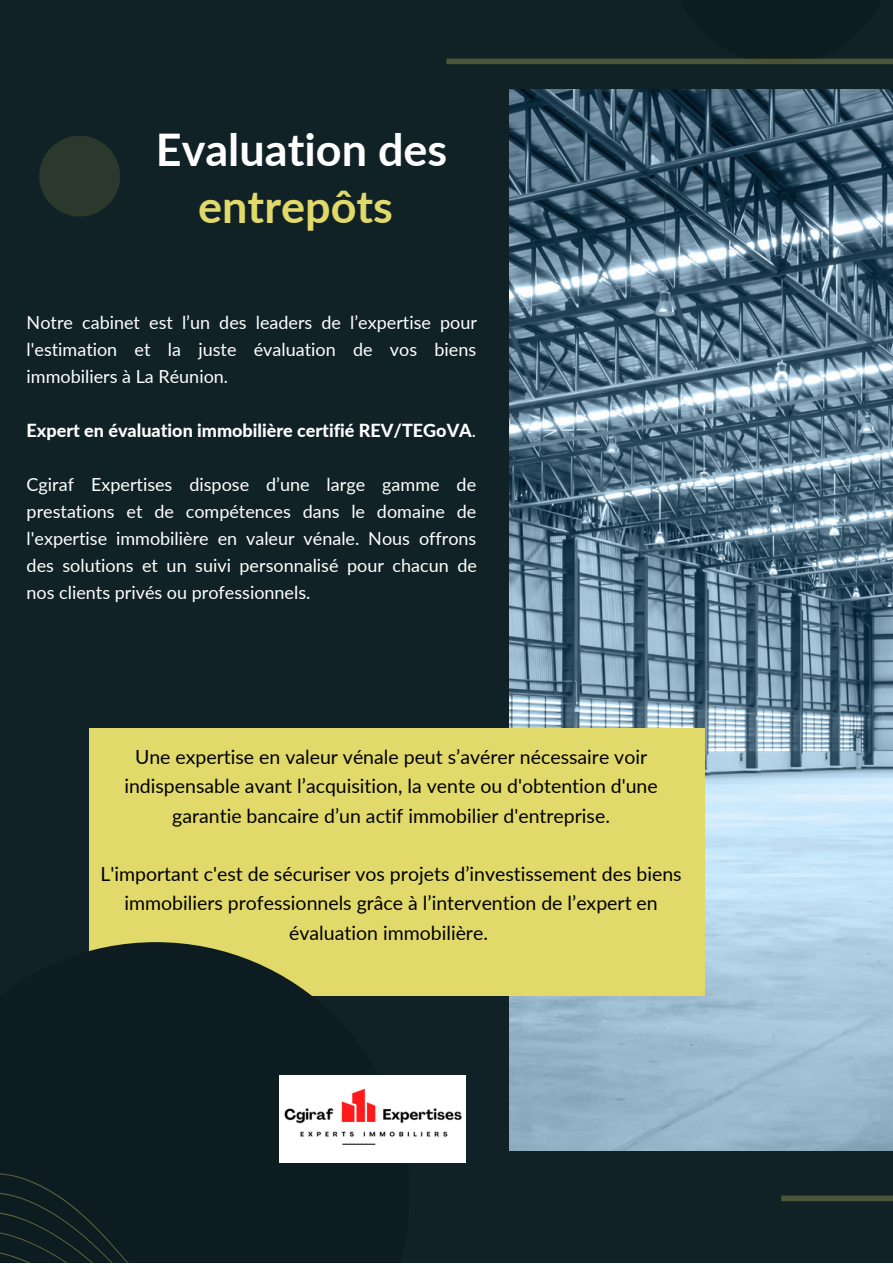
<style>
.page{position:relative;width:893px;height:1264px;background:#fff}
.page>*{position:absolute;margin:0;border:0;box-sizing:border-box;transform-origin:0 0}
.t1{font:700 45px "Lato";color:#fff}
.t2{font:700 45px "Lato";color:#e1d969}
.t3{font:19.5px/29.2px "Lato";color:#000;text-align:center}
.t4{font:18px/27px "Lato";color:#fff;text-align:justify}
.t5{font:800 18px "Lato";color:#fff}
.s1{font-weight:400}
</style>
<div class="page">
<div style="left:0;top:0;width:892px;height:1262px;background:#102226"></div>
<img style="left:509px;top:89px;width:383px;height:1061px">
<div style="left:39px;top:136px;width:81px;height:80px;background:#2a382e;border-radius:50%"></div>
<div style="left:89px;top:728px;width:615px;height:267px;background:#e1d969"></div>
<div style="left:0;top:942px;width:409px;height:320px;background:#0d1c20"></div>
<div style="left:669px;top:0;width:223px;height:64px;background:#0d1c20"></div>
<div style="left:781px;top:1195px;width:111px;height:6px;background:#4b5639"></div>
<div style="left:446px;top:59px;width:446px;height:5px;background:#4b5639"></div>
<svg style="left:0;top:1173px;width:128px;height:89px"></svg>
<img style="left:280px;top:1075px;width:185px;height:87px">
<p class="t1" style="left:156px;top:121px;width:293px">Evaluation des</p>
<p class="t2" style="left:198px;top:179px;width:196px">entrepôts</p>
<p class="t4" style="left:27px;top:309px;width:452px">Notre cabinet est l’un des leaders de l’expertise pour l'estimation et la juste évaluation de vos biens immobiliers à La Réunion.</p>
<p class="t5" style="left:27px;top:419px;width:451px">Expert en évaluation immobilière certifié REV/TEGoVA<span class="s1">.</span></p>
<p class="t4" style="left:27px;top:470px;width:452px">Cgiraf Expertises dispose d’une large gamme de prestations et de compétences dans le domaine de l'expertise immobilière en valeur vénale. Nous offrons des solutions et un suivi personnalisé pour chacun de nos clients privés ou professionnels.</p>
<p class="t3" style="left:124px;top:742px;width:535px">Une expertise en valeur vénale peut s’avérer nécessaire voir indispensable avant l’acquisition, la vente ou d'obtention d'une garantie bancaire d’un actif immobilier d'entreprise.</p>
<p class="t3" style="left:100px;top:859px;width:582px">L'important c'est de sécuriser vos projets d’investissement des biens immobiliers professionnels grâce à l’intervention de l’expert en évaluation immobilière.</p>
</div>
